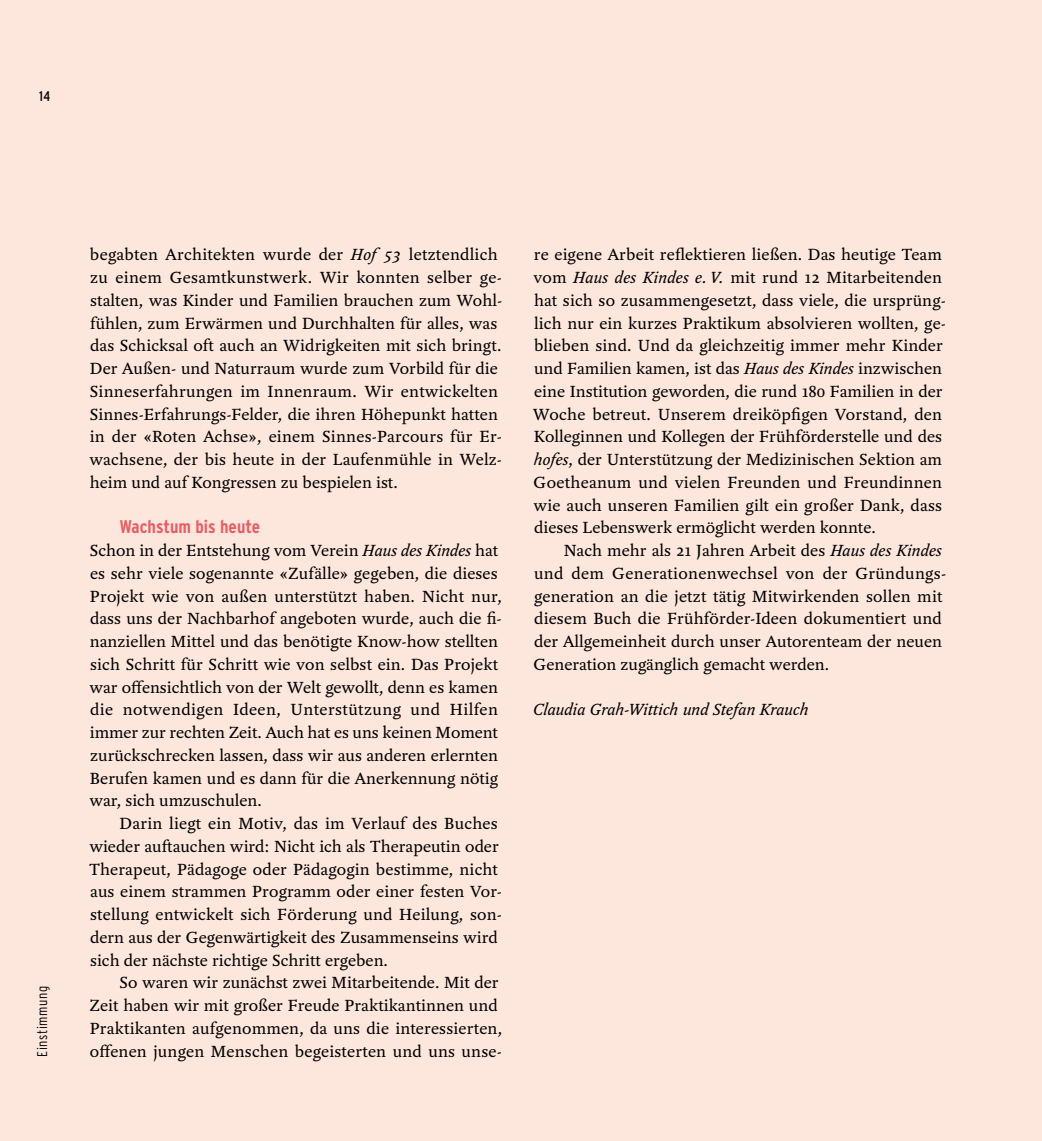
<style>
.page{position:relative;width:1042px;height:1141px;background:#fde6dc}
.page>*{position:absolute;margin:0;border:0;box-sizing:border-box;transform-origin:0 0}
.t1{font:700 18.38px "Interstate Condensed";color:#eb5d63}
.t2{font:17.5px/22.8px "Yoga Pro";letter-spacing:.005em;color:#000}
.t3{font:italic 17.5px "Yoga Pro";color:#000}
.t4{font:300 14px "Interstate Condensed";letter-spacing:.04em;color:#000}
.t5{font:14px "Interstate Condensed";color:#000}
.s1{font-style:italic}
</style>
<div class="page">
<p class="t5" style="left:39px;top:88px;width:12px">14</p>
<p class="t4" style="left:34px;top:1057px;width:72px;rotate:-90deg">Einstimmung</p>
<p class="t2" style="left:89px;top:243px;width:414px">begabten Architekten wurde der <span class="s1">Hof 53</span> letztendlich zu einem Gesamtkunstwerk. Wir konnten selber ge&shy;stalten, was Kinder und Familien brauchen zum Wohl&shy;fühlen, zum Erwärmen und Durchhalten für alles, was das Schicksal oft auch an Widrigkeiten mit sich bringt.<br>Der Außen- und Naturraum wurde zum Vorbild für die Sinneserfahrungen im Innenraum. Wir entwickelten Sinnes-Erfahrungs-Felder, die ihren Höhepunkt hatten in der «Roten Achse», einem Sinnes-Parcours für Er&shy;wachsene, der bis heute in der Laufenmühle in Welz&shy;heim und auf Kongressen zu bespielen ist.</p>
<p class="t1" style="left:120px;top:517px;width:142px">Wachstum bis heute</p>
<p class="t2" style="left:89px;top:539px;width:414px">Schon in der Entstehung vom Verein <span class="s1">Haus des Kindes</span> hat es sehr viele sogenannte «Zufälle» gegeben, die dieses Projekt wie von außen unterstützt haben. Nicht nur, dass uns der Nachbarhof angeboten wurde, auch die fi&shy;nanziellen Mittel und das benötigte Know-how stellten sich Schritt für Schritt wie von selbst ein. Das Projekt war offensichtlich von der Welt gewollt, denn es kamen die notwendigen Ideen, Unterstützung und Hilfen immer zur rechten Zeit. Auch hat es uns keinen Moment zurückschrecken lassen, dass wir aus anderen erlernten Berufen kamen und es dann für die Anerkennung nötig war, sich umzuschulen.</p>
<p class="t2" style="left:89px;top:812px;width:415px;text-indent:31px">Darin liegt ein Motiv, das im Verlauf des Buches wieder auftauchen wird: Nicht ich als Therapeutin oder Therapeut, Pädagoge oder Pädagogin bestimme, nicht aus einem strammen Programm oder einer festen Vor&shy;stellung entwickelt sich Förderung und Heilung, son&shy;dern aus der Gegenwärtigkeit des Zusammenseins wird sich der nächste richtige Schritt ergeben.</p>
<p class="t2" style="left:89px;top:971px;width:414px;text-indent:30px">So waren wir zunächst zwei Mitarbeitende. Mit der Zeit haben wir mit großer Freude Praktikantinnen und Praktikanten aufgenommen, da uns die interessierten, offenen jungen Menschen begeisterten und uns unse-</p>
<p class="t2" style="left:533px;top:243px;width:415px">re eigene Arbeit reflektieren ließen. Das heutige Team vom <span class="s1">Haus des Kindes e.V.</span> mit rund 12 Mitarbeitenden hat sich so zusammengesetzt, dass viele, die ursprüng&shy;lich nur ein kurzes Praktikum absolvieren wollten, ge&shy;blieben sind. Und da gleichzeitig immer mehr Kinder und Familien kamen, ist das <span class="s1">Haus des Kindes</span> inzwischen eine Institution geworden, die rund 180 Familien in der Woche betreut. Unserem dreiköpfigen Vorstand, den Kolleginnen und Kollegen der Frühförderstelle und des <span class="s1">hofes</span>, der Unterstützung der Medizinischen Sektion am Goetheanum und vielen Freunden und Freundinnen wie auch unseren Familien gilt ein großer Dank, dass dieses Lebenswerk ermöglicht werden konnte.</p>
<p class="t2" style="left:533px;top:539px;width:414px;text-indent:30px">Nach mehr als 21 Jahren Arbeit des <span class="s1">Haus des Kindes </span>und dem Generationenwechsel von der Gründungs&shy;generation an die jetzt tätig Mitwirkenden sollen mit diesem Buch die Frühförder-Ideen dokumentiert und der Allgemeinheit durch unser Autorenteam der neuen Generation zugänglich gemacht werden.</p>
<p class="t3" style="left:533px;top:700px;width:277px">Claudia Grah-Wittich und Stefan Krauch</p>
</div>
